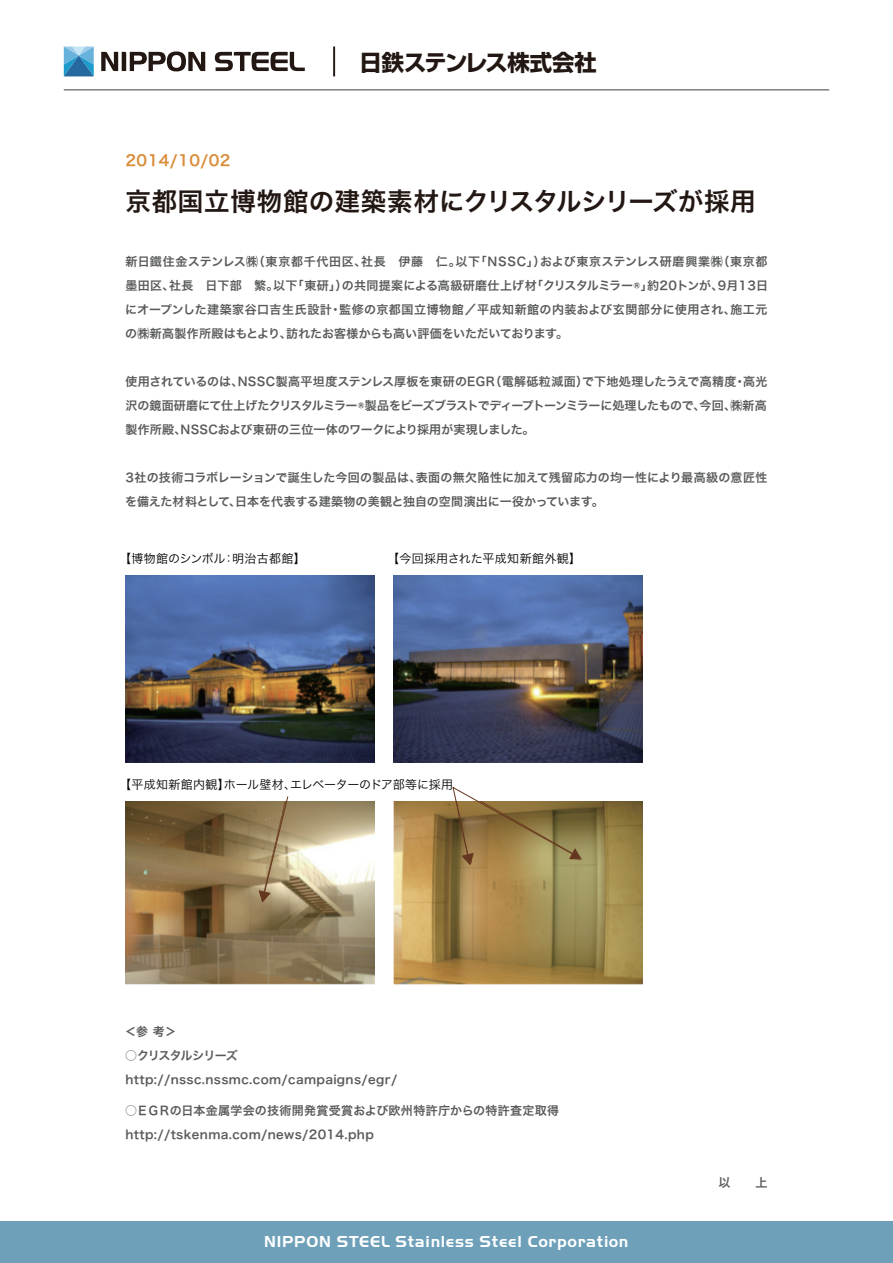
<style>
.page{position:relative;width:893px;height:1263px;background:#fff}
.page>*{position:absolute;margin:0;border:0;box-sizing:border-box;transform-origin:0 0}
.t1{font:25.5px "Hira Kaku Pro W6";letter-spacing:.015em;color:#221713}
.t2{font:700 22.35px "Shin Go Pro";letter-spacing:-.02em;color:#221713}
.t3{font:700 16.5px "Handel Got D";letter-spacing:.05em;color:#fff}
.t4{font:15px "Hira Kaku Pro W6";letter-spacing:.03em;color:#da8c39}
.t5{font:12px/24px "Hira Kaku Pro W6";letter-spacing:.015em;color:#595a5b}
.t6{font:12px "Hira Kaku Pro W3";letter-spacing:.015em;color:#030303}
</style>
<div class="page">
<img style="left:125px;top:575px;width:250px;height:187px">
<img style="left:125px;top:801px;width:250px;height:183px">
<img style="left:393px;top:801px;width:250px;height:183px">
<img style="left:393px;top:575px;width:250px;height:187px">
<svg style="left:452px;top:786px;width:129px;height:79px"></svg>
<svg style="left:259px;top:796px;width:30px;height:106px;background:#ab9773"></svg>
<hr style="left:64px;top:89px;width:765px;height:2px;background:#7c7d80">
<div style="left:0;top:1221px;width:893px;height:42px;background:#6ea0ba"></div>
<svg style="left:64px;top:46px;width:30px;height:30px"></svg>
<svg style="left:101px;top:51px;width:104px;height:20px"></svg>
<svg style="left:215px;top:52px;width:90px;height:19px"></svg>
<hr style="left:333px;top:46px;width:2px;height:30px;background:#221713">
<p class="t4" style="left:125px;top:147px;width:107px">2014/10/02</p>
<h2 class="t2" style="left:360px;top:44px;width:239px">日鉄ステンレス株式会社</h2>
<h1 class="t1" style="left:125px;top:178px;width:632px">京都国立博物館の建築素材にクリスタルシリーズが採用</h1>
<p class="t5" style="left:125px;top:249px;width:644px;text-align:justify">新日鐵住金ステンレス㈱（東京都千代田区、社長 伊藤 仁。以下「NSSC」）および東京ステンレス研磨興業㈱（東京都墨田区、社長 日下部 繁。以下「東研」）の共同提案による高級研磨仕上げ材「クリスタルミラー®」約20トンが、9月13日にオープンした建築家谷口吉生氏設計・監修の京都国立博物館／平成知新館の内装および玄関部分に使用され、施工元の㈱新高製作所殿はもとより、訪れたお客様からも高い評価をいただいております。</p>
<p class="t5" style="left:125px;top:369px;width:644px;text-align:justify">使用されているのは、NSSC製高平坦度ステンレス厚板を東研のEGR（電解砥粒減面）で下地処理したうえで高精度・高光沢の鏡面研磨にて仕上げたクリスタルミラー®製品をビーズブラストでディープトーンミラーに処理したもので、今回、㈱新高製作所殿、NSSCおよび東研の三位一体のワークにより採用が実現しました。</p>
<p class="t5" style="left:125px;top:465px;width:644px">3社の技術コラボレーションで誕生した今回の製品は、表面の無欠陥性に加えて残留応力の均一性により最高級の意匠性を備えた材料として、日本を代表する建築物の美観と独自の空間演出に一役かっています。</p>
<p class="t6" style="left:119px;top:548px;width:188px">【博物館のシンボル：明治古都館】</p>
<p class="t6" style="left:387px;top:548px;width:196px">【今回採用された平成知新館外観】</p>
<p class="t6" style="left:119px;top:774px;width:335px">【平成知新館内観】ホール壁材、エレベーターのドア部等に採用</p>
<p class="t5" style="left:125px;top:1019px;width:53px">＜参 考＞</p>
<p class="t5" style="left:125px;top:1043px;width:273px">○クリスタルシリーズhttp://nssc.nssmc.com/campaigns/egr/</p>
<p class="t5" style="left:125px;top:1098px;width:435px">○ＥＧＲの日本金属学会の技術開発賞受賞および欧州特許庁からの特許査定取得http://tskenma.com/news/2014.php</p>
<h3 class="t3" style="left:264px;top:1232px;width:366px">NIPPON STEEL Stainless Steel Corporation</h3>
<p class="t5" style="left:718px;top:1170px;width:51px">以　　上</p>
</div>
